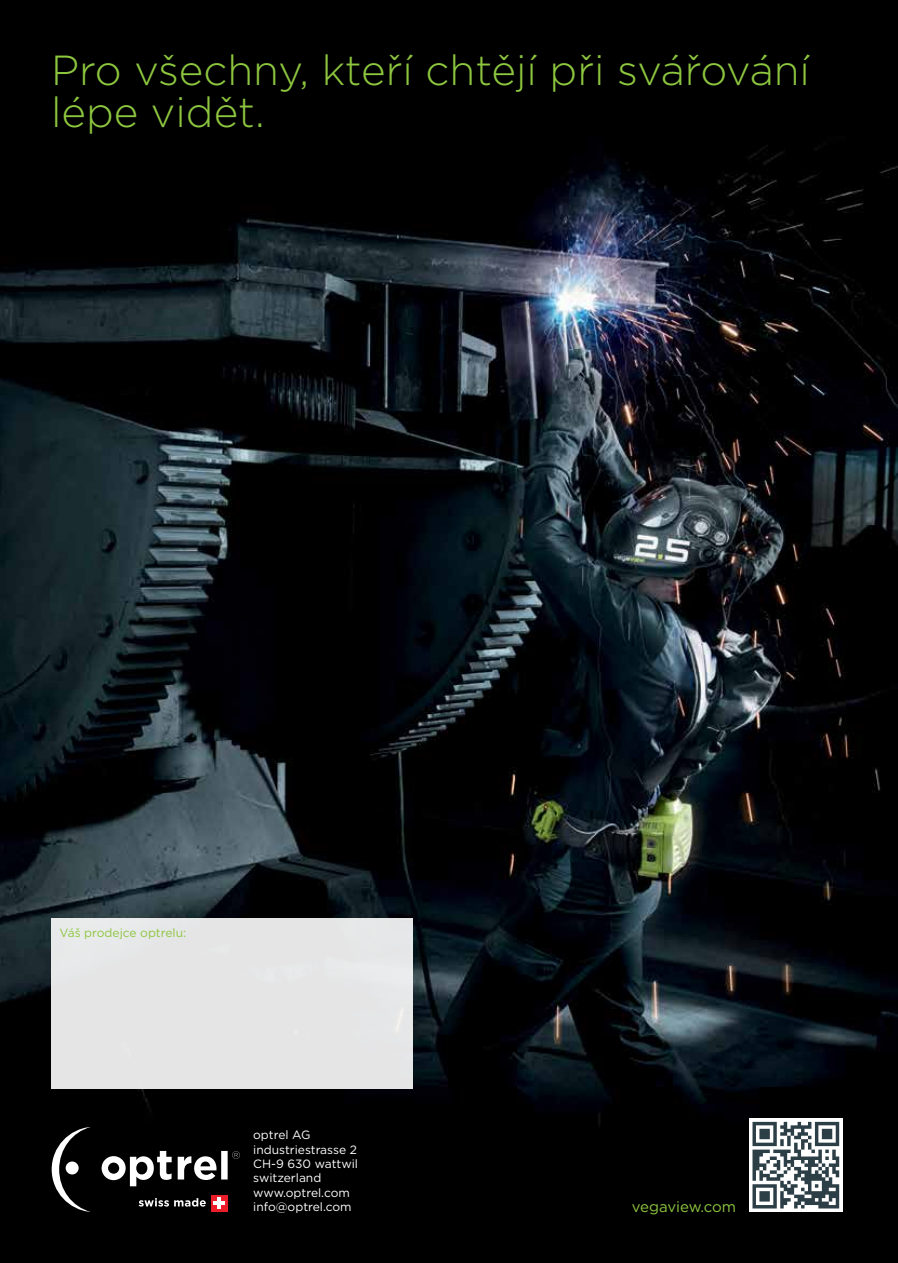
<style>
.page{position:relative;width:898px;height:1263px;background:#fff}
.page>*{position:absolute;margin:0;border:0;box-sizing:border-box;transform-origin:0 0}
.t1{font:300 42px/42px "Gotham";color:#8dc63f}
.t2{font:15px "Gotham";color:#8dc63f}
.t3{font:12px/14.4px "Gotham";color:#fff}
.t4{font:12px "Gotham";color:#8dc63f}
</style>
<div class="page">
<img style="left:0;top:0;width:897px;height:1263px">
<svg style="left:102px;top:1151px;width:138px;height:35px"></svg>
<svg style="left:52px;top:1127px;width:39px;height:85px"></svg>
<div style="left:66px;top:1161px;width:13px;height:13px;background:#fff;border-radius:50%"></div>
<svg style="left:139px;top:1198px;width:67px;height:8px"></svg>
<div style="left:211px;top:1195px;width:17px;height:16px;background:#ed1c29"></div>
<hr style="left:217px;top:1197px;width:4px;height:12px;background:#fff">
<hr style="left:213px;top:1201px;width:12px;height:4px;background:#fff">
<svg style="left:748px;top:1118px;width:94px;height:94px"></svg>
<svg style="left:752px;top:1122px;width:86px;height:86px"></svg>
<div style="left:51px;top:918px;width:361px;height:171px;background:#e5e5e5"></div>
<h1 class="t1" style="left:51px;top:48px;width:760px">Pro všechny, kteří chtějí při svářování lépe vidět.</h1>
<p class="t4" style="left:60px;top:925px;width:128px">Váš prodejce optrelu:</p>
<p class="t3" style="left:253px;top:1127px;width:106px">optrel AG industriestrasse 2<br>CH-9 630 wattwil switzerland www.optrel.com info@optrel.com</p>
<p class="t2" style="left:631px;top:1197px;width:106px">vegaview.com</p>
</div>
